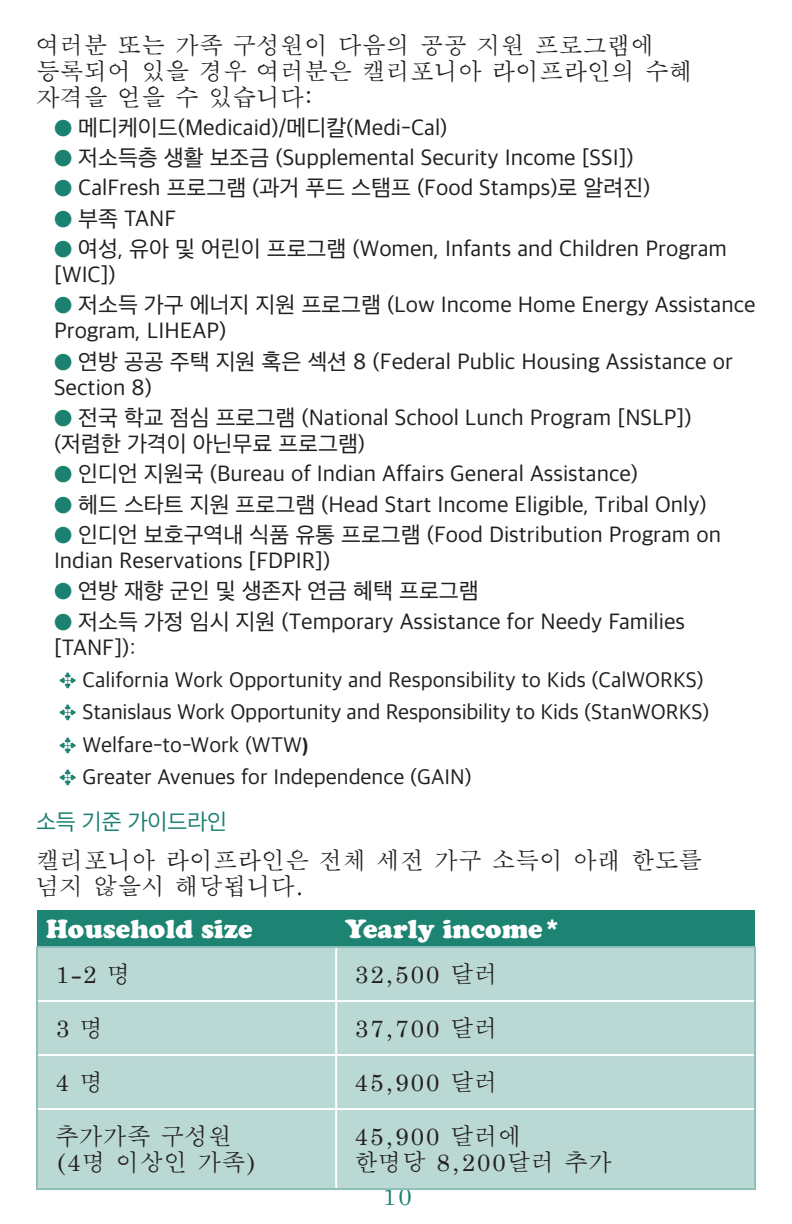
<style>
.page{position:relative;width:792px;height:1224px;background:#fff}
.page>*{position:absolute;margin:0;border:0;box-sizing:border-box;transform-origin:0 0}
.t1{font:26px "Cooper Black Std";color:#fff}
.t2{font:24px/26px "Apple Myungjo";color:#231f20}
.t3{font:24px "Apple Myungjo";color:#1b8271}
.t4{font:23px/26px "Apple SD Gothic Neo";color:#231f20}
.t5{font:23px "Apple SD Gothic Neo";color:#1b8271}
.t6{font:22px/32.4px "Apple SD Gothic Neo";color:#231f20}
.s1{color:#1b8271}
.s2{font-family:"Myriad Pro";font-weight:700}
</style>
<div class="page">
<div style="left:37px;top:911px;width:718px;height:36px;background:#1d8372"></div>
<div style="left:38px;top:948px;width:716px;height:240px;background:#bbd9d4"></div>
<hr style="left:36px;top:946px;width:2px;height:244px;background:#8dc0b8">
<hr style="left:754px;top:946px;width:2px;height:244px;background:#8dc0b8">
<hr style="left:335px;top:948px;width:2px;height:240px;background:#fff">
<hr style="left:37px;top:946px;width:718px;height:2px;background:#8dc0b8">
<hr style="left:37px;top:1188px;width:718px;height:2px;background:#8dc0b8">
<hr style="left:38px;top:1000px;width:716px;height:2px;background:#fff">
<hr style="left:38px;top:1054px;width:716px;height:2px;background:#fff">
<hr style="left:38px;top:1108px;width:716px;height:2px;background:#fff">
<p class="t2" style="left:36px;top:34px;width:659px">여러분 또는 가족 구성원이 다음의 공공 지원 프로그램에 등록되어 있을 경우 여러분은 캘리포니아 라이프라인의 수혜 자격을 얻을 수 있습니다:</p>
<p class="t4" style="left:54px;top:116px;width:395px"><span class="s1">●</span> 메디케이드(Medicaid)/메디칼(Medi-Cal)</p>
<p class="t4" style="left:54px;top:146px;width:581px"><span class="s1">●</span> 저소득층 생활 보조금 (Supplemental Security Income [SSI])</p>
<p class="t4" style="left:54px;top:177px;width:598px"><span class="s1">●</span> CalFresh 프로그램 (과거 푸드 스탬프 (Food Stamps)로 알려진)</p>
<p class="t4" style="left:54px;top:207px;width:124px"><span class="s1">●</span> 부족 TANF</p>
<p class="t4" style="left:54px;top:237px;width:675px"><span class="s1">●</span> 여성, 유아 및 어린이 프로그램 (Women, Infants and Children Program [WIC])</p>
<p class="t4" style="left:54px;top:294px;width:703px"><span class="s1">●</span> 저소득 가구 에너지 지원 프로그램 (Low Income Home Energy Assistance<br>Program, LIHEAP)</p>
<p class="t4" style="left:54px;top:350px;width:681px"><span class="s1">●</span> 연방 공공 주택 지원 혹은 섹션 8 (Federal Public Housing Assistance or<br>Section 8)</p>
<p class="t4" style="left:54px;top:406px;width:639px"><span class="s1">●</span> 전국 학교 점심 프로그램 (National School Lunch Program [NSLP]) (저렴한 가격이 아닌무료 프로그램)</p>
<p class="t4" style="left:54px;top:463px;width:586px"><span class="s1">●</span> 인디언 지원국 (Bureau of Indian Affairs General Assistance)</p>
<p class="t4" style="left:54px;top:493px;width:654px"><span class="s1">●</span> 헤드 스타트 지원 프로그램 (Head Start Income Eligible, Tribal Only)</p>
<p class="t4" style="left:54px;top:523px;width:669px"><span class="s1">●</span> 인디언 보호구역내 식품 유통 프로그램 (Food Distribution Program on<br>Indian Reservations [FDPIR])</p>
<p class="t4" style="left:54px;top:579px;width:426px"><span class="s1">●</span> 연방 재향 군인 및 생존자 연금 혜택 프로그램</p>
<p class="t4" style="left:54px;top:610px;width:633px"><span class="s1">●</span> 저소득 가정 임시 지원 (Temporary Assistance for Needy Families [TANF]):</p>
<p class="t6" style="left:59px;top:665px;width:652px"><span class="s1">✥</span> California Work Opportunity and Responsibility to Kids (CalWORKS) <span class="s1">✥</span> Stanislaus Work Opportunity and Responsibility to Kids (StanWORKS) <span class="s1">✥</span> Welfare-to-Work (WTW<span class="s2">)<br></span><span class="s1">✥</span> Greater Avenues for Independence (GAIN)</p>
<p class="t5" style="left:36px;top:809px;width:193px">소득 기준 가이드라인</p>
<p class="t2" style="left:36px;top:849px;width:668px">캘리포니아 라이프라인은 전체 세전 가구 소득이 아래 한도를 넘지 않을시 해당됩니다.</p>
<p class="t1" style="left:46px;top:920px;width:208px">Household size</p>
<p class="t1" style="left:345px;top:920px;width:219px">Yearly income*</p>
<p class="t2" style="left:55px;top:963px;width:78px">1-2 명</p>
<p class="t2" style="left:354px;top:963px;width:145px">32,500 달러</p>
<p class="t2" style="left:55px;top:1017px;width:50px">3 명</p>
<p class="t2" style="left:354px;top:1017px;width:145px">37,700 달러</p>
<p class="t2" style="left:55px;top:1071px;width:50px">4 명</p>
<p class="t2" style="left:354px;top:1071px;width:145px">45,900 달러</p>
<p class="t2" style="left:55px;top:1125px;width:204px">추가가족 구성원 (4명 이상인 가족)</p>
<p class="t2" style="left:354px;top:1125px;width:259px">45,900 달러에<br>한명당 8,200달러 추가</p>
<p class="t3" style="left:382px;top:1184px;width:32px">10</p>
</div>
